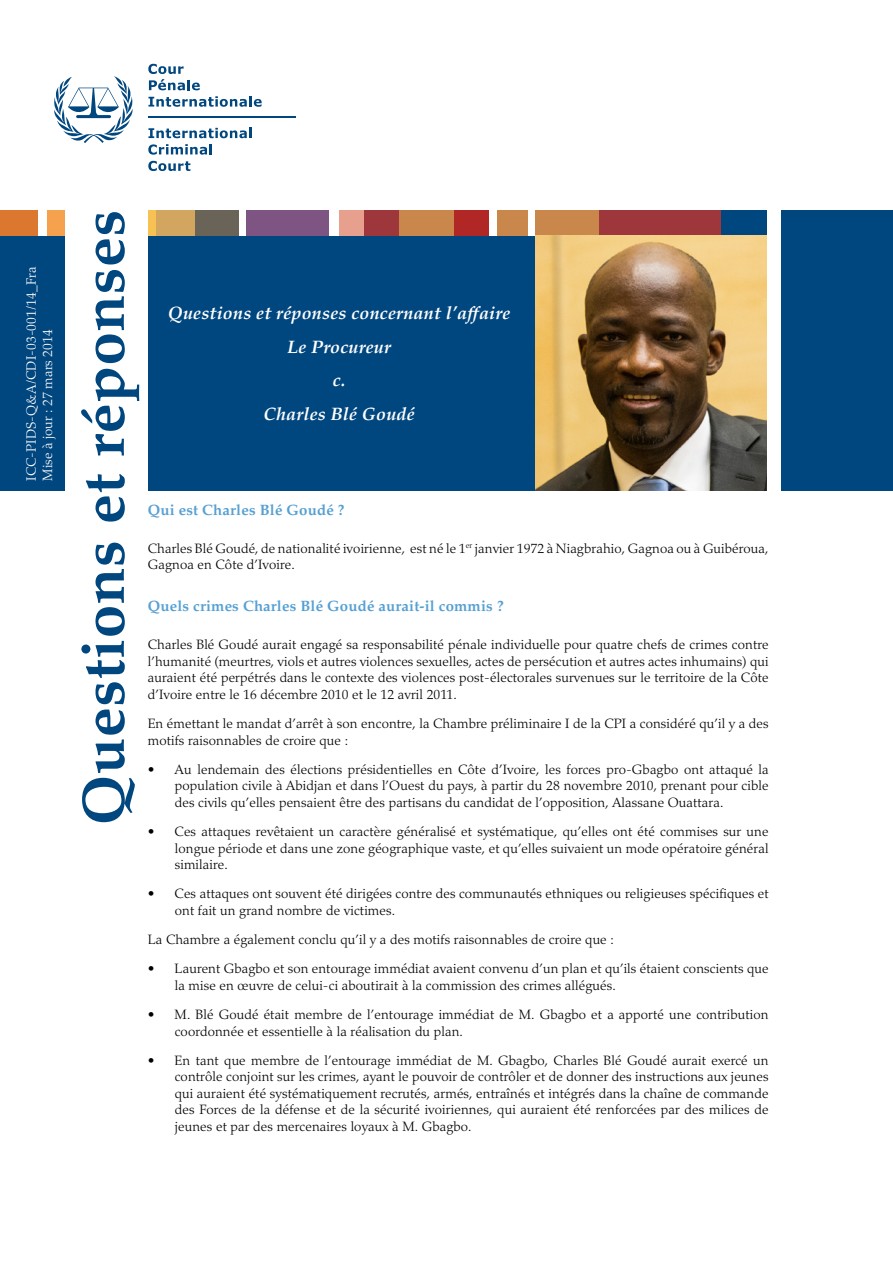
<style>
.page{position:relative;width:893px;height:1263px;background:#fff}
.page>*{position:absolute;margin:0;border:0;box-sizing:border-box;transform-origin:0 0}
.t1{font:60px "Palatino Bold Os F";letter-spacing:.01em;color:#00467f}
.t2{font:18px "Palatino Bold Italic Os F";letter-spacing:.01em;color:#fff}
.Question{font:15px "Palatino Bold Os F";letter-spacing:.01em;color:#56a0d3}
.t3{font:300 13.5px/16.5px "Palatino";letter-spacing:.01em;color:#000}
.t4{font:300 13.5px "Palatino";letter-spacing:.005em;color:#fff}
</style>
<div class="page">
<div style="left:0;top:210px;width:38px;height:26px;background:#db772f"></div>
<div style="left:47px;top:210px;width:18px;height:26px;background:#f6a14e"></div>
<div style="left:149px;top:210px;width:7px;height:26px;background:#f8c154"></div>
<div style="left:156px;top:210px;width:39px;height:26px;background:#d2a65f"></div>
<div style="left:195px;top:210px;width:44px;height:26px;background:#6a6458"></div>
<div style="left:246px;top:210px;width:83px;height:26px;background:#7e5483"></div>
<div style="left:339px;top:210px;width:26px;height:26px;background:#e79f8e"></div>
<div style="left:365px;top:210px;width:34px;height:26px;background:#9e373b"></div>
<div style="left:399px;top:210px;width:56px;height:26px;background:#c9874c"></div>
<div style="left:455px;top:210px;width:34px;height:26px;background:#b12726"></div>
<div style="left:497px;top:210px;width:31px;height:26px;background:#c9874c"></div>
<div style="left:536px;top:210px;width:63px;height:26px;background:#c9874c"></div>
<div style="left:599px;top:210px;width:123px;height:26px;background:#9e373b"></div>
<div style="left:722px;top:210px;width:45px;height:26px;background:#00467f"></div>
<div style="left:782px;top:210px;width:111px;height:280px;background:#00467f"></div>
<div style="left:149px;top:236px;width:618px;height:254px;background:#00467f"></div>
<div style="left:0;top:236px;width:65px;height:254px;background:#00467f"></div>
<svg style="left:54px;top:76px;width:79px;height:67px"></svg>
<hr style="left:149px;top:116px;width:147px;height:2px;background:#00467f">
<svg style="left:148px;top:64px;width:52px;height:26px"></svg>
<svg style="left:148px;top:96px;width:114px;height:11px"></svg>
<svg style="left:148px;top:128px;width:104px;height:10px"></svg>
<svg style="left:148px;top:144px;width:64px;height:11px"></svg>
<svg style="left:148px;top:161px;width:42px;height:10px"></svg>
<img style="left:536px;top:236px;width:231px;height:254px">
<p class="t4" style="left:23px;top:481px;width:215px;rotate:-90deg">ICC-PIDS-Q&amp;A/CDI-03-001/14_Fra</p>
<p class="t4" style="left:40px;top:481px;width:153px;rotate:-90deg">Mise à jour : 27 mars 2014</p>
<p class="t1" style="left:68px;top:825px;width:617px;rotate:-90deg">Questions et réponses</p>
<p class="t2" style="left:168px;top:303px;width:344px">Questions et réponses concernant l’affaire</p>
<p class="t2" style="left:287px;top:336px;width:105px">Le Procureur</p>
<p class="t2" style="left:333px;top:370px;width:14px">c.</p>
<p class="t2" style="left:263px;top:403px;width:153px">Charles Blé Goudé</p>
<p class="Question" style="left:148px;top:501px;width:198px">Qui est Charles Blé Goudé ?</p>
<p class="t3" style="left:148px;top:540px;width:622px">Charles Blé Goudé, de nationalité ivoirienne, est né le 1<sup>er</sup> janvier 1972 à Niagbrahio, Gagnoa ou à Guibéroua,<br>Gagnoa en Côte d’Ivoire.</p>
<p class="Question" style="left:148px;top:598px;width:357px">Quels crimes Charles Blé Goudé aurait-il commis ?</p>
<p class="t3" style="left:148px;top:637px;width:622px;text-align:justify">Charles Blé Goudé aurait engagé sa responsabilité pénale individuelle pour quatre chefs de crimes contre l’humanité (meurtres, viols et autres violences sexuelles, actes de persécution et autres actes inhumains) qui auraient été perpétrés dans le contexte des violences post-électorales survenues sur le territoire de la Côte d’Ivoire entre le 16 décembre 2010 et le 12 avril 2011.</p>
<p class="t3" style="left:148px;top:715px;width:622px">En émettant le mandat d’arrêt à son encontre, la Chambre préliminaire I de la CPI a considéré qu’il y a des motifs raisonnables de croire que :</p>
<p class="t3" style="left:175px;top:761px;width:595px;text-align:justify;text-indent:-27px">• Au lendemain des élections présidentielles en Côte d’Ivoire, les forces pro-Gbagbo ont attaqué la population civile à Abidjan et dans l’Ouest du pays, à partir du 28 novembre 2010, prenant pour cible des civils qu’elles pensaient être des partisans du candidat de l’opposition, Alassane Ouattara.</p>
<p class="t3" style="left:175px;top:823px;width:595px;text-align:justify;text-indent:-27px">• Ces attaques revêtaient un caractère généralisé et systématique, qu’elles ont été commises sur une longue période et dans une zone géographique vaste, et qu’elles suivaient un mode opératoire général similaire.</p>
<p class="t3" style="left:175px;top:886px;width:595px;text-indent:-27px">• Ces attaques ont souvent été dirigées contre des communautés ethniques ou religieuses spécifiques et ont fait un grand nombre de victimes.</p>
<p class="t3" style="left:148px;top:931px;width:468px">La Chambre a également conclu qu’il y a des motifs raisonnables de croire que :</p>
<p class="t3" style="left:175px;top:961px;width:595px;text-indent:-27px">• Laurent Gbagbo et son entourage immédiat avaient convenu d’un plan et qu’ils étaient conscients que la mise en œuvre de celui-ci aboutirait à la commission des crimes allégués.</p>
<p class="t3" style="left:175px;top:1006px;width:595px;text-indent:-27px">• M. Blé Goudé était membre de l’entourage immédiat de M. Gbagbo et a apporté une contribution coordonnée et essentielle à la réalisation du plan.</p>
<p class="t3" style="left:175px;top:1052px;width:595px;text-align:justify;text-indent:-27px">• En tant que membre de l’entourage immédiat de M. Gbagbo, Charles Blé Goudé aurait exercé un contrôle conjoint sur les crimes, ayant le pouvoir de contrôler et de donner des instructions aux jeunes qui auraient été systématiquement recrutés, armés, entraînés et intégrés dans la chaîne de commande des Forces de la défense et de la sécurité ivoiriennes, qui auraient été renforcées par des milices de jeunes et par des mercenaires loyaux à M. Gbagbo.</p>
</div>
